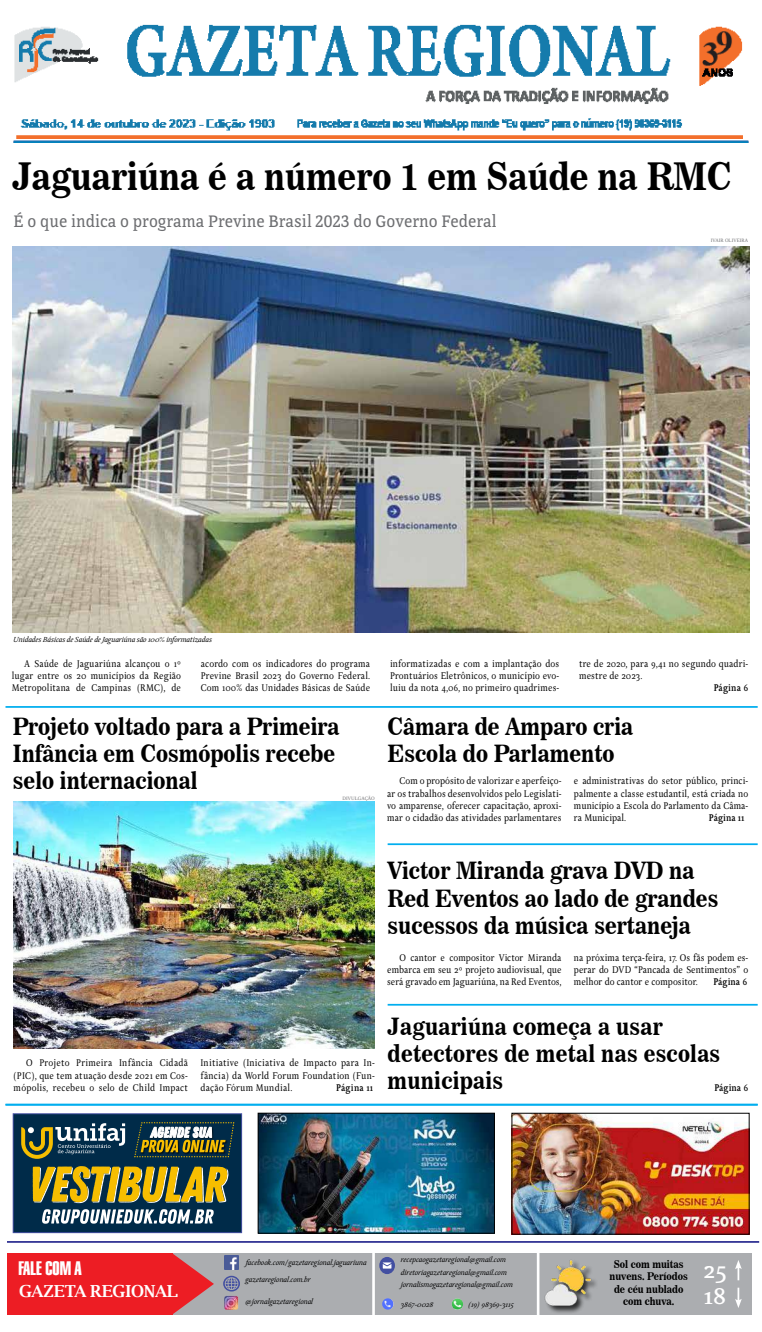
<style>
.page{position:relative;width:762px;height:1332px;background:#fff}
.page>*{position:absolute;margin:0;border:0;box-sizing:border-box;transform-origin:0 0}
.t1{font:37.62px "News 706 BT Bold C";color:#000;scale:.9 1}
.t2{font:700 26.25px/25.9px "Delicato Pro";color:#fff}
.t3{font:23.62px/27.1px "News 706 BT Bold C";color:#000;scale:.9 1}
.t4{font:19.25px "Helvetica LT Std Extra Comp";color:#fff}
.t5{font:17.5px "Directa Serif";color:#6d6e71}
.t6{font:700 16.62px "Luxi Serif";letter-spacing:-.02em;color:#fff}
.t7{font:10.5px/12.2px "Delicato Pro";color:#000;text-align:justify;scale:.9 1}
.t8{font:10.5px/12.2px "News 706 BT Bold C";color:#000;text-align:center;scale:.9 1}
.t9{font:700 10.5px "Delicato Pro";color:#000;scale:.9 1}
.t10{font:700 10.5px "Delicato Pro";letter-spacing:.02em;color:#000;scale:.9 1}
.t11{font:italic 7.88px/12.2px "Delicato Pro";color:#000}
.t12{font:italic 7.88px "Delicato Pro";letter-spacing:-.02em;color:#000}
.t13{font:5.25px "Delicato Pro";color:#6d6e71}
</style>
<div class="page">
<hr style="left:14px;top:141px;width:734px;height:1px;background:#0087bf">
<hr style="left:14px;top:142px;width:734px;height:1px;background:#0087bf">
<div style="left:169px;top:1253px;width:582px;height:61px;background:#abadb0"></div>
<div style="left:7px;top:1253px;width:165px;height:62px;background:#ed1d24"></div>
<svg style="left:172px;top:1253px;width:42px;height:61px"></svg>
<img style="left:224px;top:1255px;width:15px;height:15px">
<svg style="left:223px;top:1276px;width:17px;height:15px"></svg>
<div style="left:379px;top:1257px;width:16px;height:17px;background:#434fa1;border-radius:50%"></div>
<svg style="left:382px;top:1262px;width:9px;height:7px"></svg>
<svg style="left:382px;top:1298px;width:11px;height:12px"></svg>
<svg style="left:451px;top:1299px;width:12px;height:11px"></svg>
<svg style="left:735px;top:1260px;width:6px;height:20px"></svg>
<svg style="left:735px;top:1288px;width:6px;height:20px"></svg>
<hr style="left:372px;top:1250px;width:3px;height:65px;background:#fff">
<hr style="left:536px;top:1250px;width:3px;height:65px;background:#fff">
<img style="left:224px;top:1296px;width:14px;height:14px">
<img style="left:14px;top:24px;width:729px;height:115px">
<hr style="left:7px;top:1241px;width:752px;height:2px;background:#2e3092">
<div style="left:544px;top:1260px;width:54px;height:54px;background:#000;opacity:.75"></div>
<img style="left:544px;top:1260px;width:52px;height:46px">
<img style="left:513px;top:1115px;width:234px;height:117px">
<img style="left:260px;top:1115px;width:232px;height:116px">
<div style="left:258px;top:1113px;width:236px;height:120px;border:1px solid #000"></div>
<div style="left:13px;top:1114px;width:228px;height:119px;background:#002b49"></div>
<svg style="left:33px;top:1166px;width:195px;height:37px"></svg>
<svg style="left:134px;top:1122px;width:100px;height:35px"></svg>
<svg style="left:21px;top:1123px;width:104px;height:36px"></svg>
<svg style="left:42px;top:1209px;width:172px;height:15px"></svg>
<div style="left:13px;top:1113px;width:229px;height:120px;border:1px solid #434fa1"></div>
<hr style="left:6px;top:1104px;width:751px;height:1px;background:#00aeef">
<hr style="left:6px;top:706px;width:751px;height:2px;background:#00aeef">
<hr style="left:387px;top:1004px;width:370px;height:2px;background:#00aeef">
<hr style="left:387px;top:843px;width:370px;height:2px;background:#00aeef">
<img style="left:14px;top:802px;width:360px;height:247px">
<img style="left:12px;top:246px;width:737px;height:386px">
<h1 class="t1" style="left:12px;top:154px;width:800px">Jaguariúna é a número 1 em Saúde na RMC</h1>
<h3 class="t5" style="left:14px;top:210px;width:484px">É o que indica o programa Previne Brasil 2023 do Governo Federal</h3>
<p class="t11" style="left:14px;top:634px;width:200px">Unidades Básicas de Saúde de Jaguariúna são 100% informatizadas</p>
<p class="t13" style="left:710px;top:237px;width:39px">IVAIR OLIVEIRA</p>
<p class="t7" style="left:12px;top:658px;width:189px;text-indent:12px">A Saúde de Jaguariúna alcançou o 1º lugar entre os 20 municípios da Região Metropolitana de Campinas (RMC), de</p>
<p class="t7" style="left:201px;top:658px;width:189px">acordo com os indicadores do programa Previne Brasil 2023 do Governo Federal.<br>Com 100% das Unidades Básicas de Saúde</p>
<p class="t7" style="left:390px;top:658px;width:189px">informatizadas e com a implantação dos Prontuários Eletrônicos, o município evo&shy;luiu da nota 4,06, no primeiro quadrimes-</p>
<p class="t7" style="left:579px;top:658px;width:189px">tre de 2020, para 9,41 no segundo quadri&shy;mestre de 2023.</p>
<p class="t9" style="left:713px;top:682px;width:40px">Página 6</p>
<h3 class="t3" style="left:13px;top:713px;width:364px">Projeto voltado para a Primeira<br>Infância em Cosmópolis recebe selo internacional</h3>
<h3 class="t3" style="left:387px;top:713px;width:274px">Câmara de Amparo cria<br>Escola do Parlamento</h3>
<p class="t7" style="left:387px;top:775px;width:195px;text-indent:12px">Com o propósito de valorizar e aperfeiço&shy;ar os trabalhos desenvolvidos pelo Legislati&shy;vo amparense, oferecer capacitação, aproxi&shy;mar o cidadão das atividades parlamentares</p>
<p class="t7" style="left:574px;top:775px;width:195px">e administrativas do setor público, princi&shy;palmente a classe estudantil, está criada no município a Escola do Parlamento da Câma&shy;ra Municipal.</p>
<p class="t13" style="left:342px;top:795px;width:34px">DIVULGAÇÃO</p>
<p class="t9" style="left:708px;top:812px;width:41px">Página 11</p>
<h3 class="t3" style="left:387px;top:857px;width:369px">Victor Miranda grava DVD na<br>Red Eventos ao lado de grandes sucessos da música sertaneja</h3>
<p class="t7" style="left:14px;top:1057px;width:195px;text-indent:12px">O Projeto Primeira Infância Cidadã (PIC), que tem atuação desde 2021 em Cos&shy;mópolis, recebeu o selo de Child Impact</p>
<p class="t7" style="left:200px;top:1057px;width:195px">Initiative (Iniciativa de Impacto para In&shy;fância) da World Forum Foundation (Fun&shy;dação Fórum Mundial.</p>
<p class="t10" style="left:336px;top:1081px;width:43px">Página 11</p>
<p class="t7" style="left:387px;top:951px;width:195px;text-indent:12px">O cantor e compositor Victor Miranda embarca em seu 2º projeto audiovisual, que será gravado em Jaguariúna, na Red Eventos,</p>
<p class="t7" style="left:574px;top:951px;width:195px">na próxima terça-feira, 17. Os fãs podem es&shy;perar do DVD “Pancada de Sentimentos” o melhor do cantor e compositor.</p>
<p class="t9" style="left:713px;top:976px;width:39px">Página 6</p>
<h3 class="t3" style="left:387px;top:1012px;width:371px">Jaguariúna começa a usar detectores de metal nas escolas municipais</h3>
<p class="t9" style="left:714px;top:1081px;width:39px">Página 6</p>
<p class="t11" style="left:246px;top:1256px;width:122px">facebook.com/gazetaregional.jaguariuna</p>
<p class="t11" style="left:401px;top:1254px;width:113px">recepcaogazetaregional@gmail.com diretoriagazetaregional@gmail.com jornalismogazetaregional@gmail.com</p>
<p class="t11" style="left:245px;top:1295px;width:69px">@jornalgazetaregional</p>
<h3 class="t4" style="left:18px;top:1257px;width:65px">FALE COM A</h3>
<p class="t8" style="left:609px;top:1258px;width:89px">Sol com muitas nuvens. Períodos de céu nublado com chuva.</p>
<h2 class="t2" style="left:703px;top:1257px;width:25px">25<br>18</h2>
<p class="t11" style="left:245px;top:1273px;width:67px">gazetaregional.com.br</p>
<h3 class="t6" style="left:19px;top:1280px;width:160px">GAZETA REGIONAL</h3>
<p class="t11" style="left:401px;top:1298px;width:34px">3867-0028</p>
<p class="t12" style="left:468px;top:1300px;width:47px">(19) 98369-3115</p>
</div>
